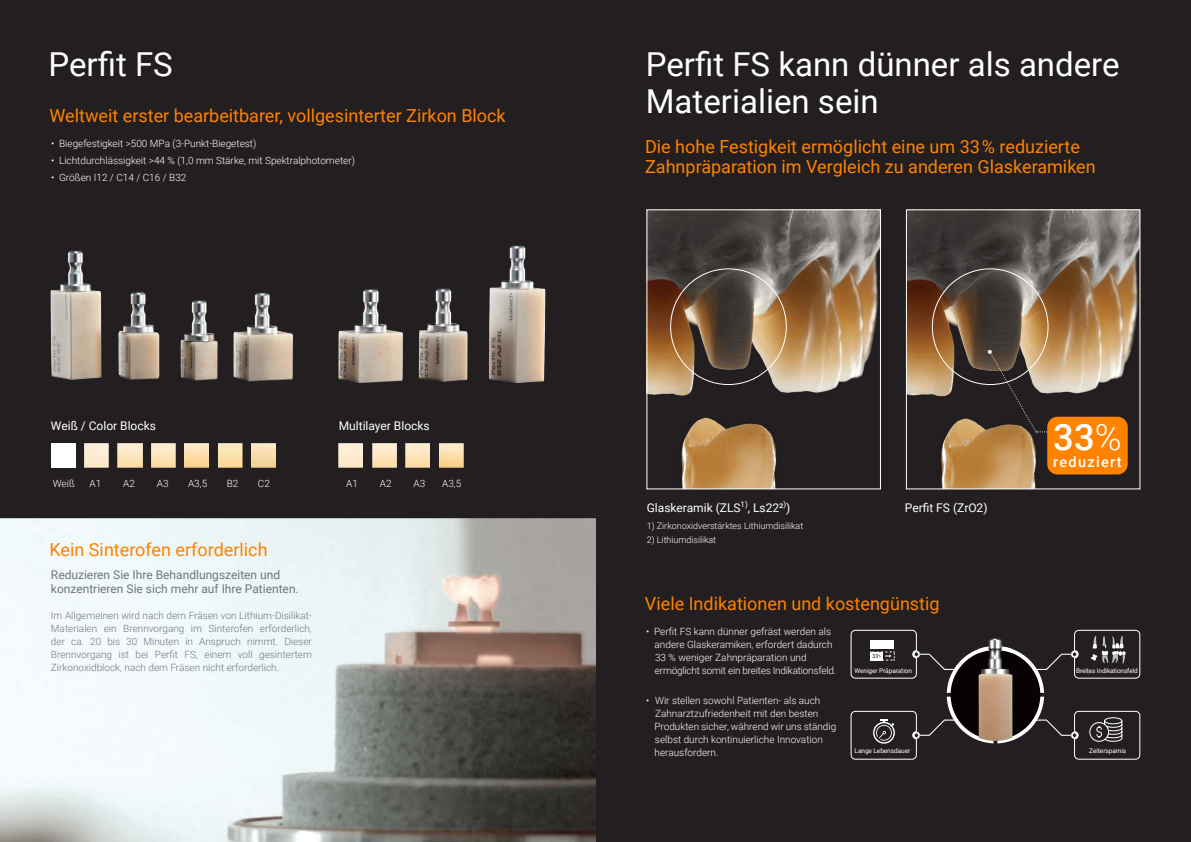
<style>
.page{position:relative;width:1191px;height:842px;background:#231f20}
.page>*{position:absolute;margin:0;border:0;box-sizing:border-box;transform-origin:0 0}
.t1{font:500 36.4px "Roboto";color:#fff}
.t2{font:33px/37.7px "Roboto";color:#fff}
.Register_orange{font:18px/20px "Roboto";color:#ff8200}
.t3{font:500 14.6px "Roboto";letter-spacing:.09em;color:#fff}
.t4{font:12px/14px "Roboto";color:#6f757a}
.t5{font:12px "Roboto";color:#fff}
.t6{font:300 10px "Roboto";color:#fff}
.t7{font:300 10px/13px "Roboto";color:#6f757a;text-align:justify}
.t8{font:300 10px "Roboto";letter-spacing:-.02em;color:#fff}
.t9{font:300 9px "Roboto";color:#fff}
.t10{font:6.5px "Roboto";letter-spacing:-.01em;color:#fff}
.s1{font-weight:300}
</style>
<div class="page">
<img style="left:50px;top:250px;width:243px;height:132px">
<img style="left:338px;top:245px;width:208px;height:137px">
<img style="left:0;top:519px;width:595px;height:323px">
<div style="left:51px;top:443px;width:24px;height:25px;background:#fff"></div>
<img style="left:84px;top:443px;width:25px;height:25px">
<img style="left:118px;top:443px;width:24px;height:25px">
<img style="left:151px;top:443px;width:24px;height:25px">
<img style="left:185px;top:443px;width:24px;height:25px">
<img style="left:218px;top:443px;width:24px;height:25px">
<img style="left:252px;top:443px;width:24px;height:25px">
<img style="left:339px;top:443px;width:24px;height:25px">
<img style="left:372px;top:443px;width:24px;height:25px">
<img style="left:406px;top:443px;width:24px;height:25px">
<img style="left:439px;top:443px;width:24px;height:25px">
<img style="left:649px;top:212px;width:229px;height:275px">
<img style="left:908px;top:212px;width:230px;height:275px">
<div style="left:906px;top:210px;width:234px;height:279px;border:1px solid #fff"></div>
<svg style="left:987px;top:350px;width:117px;height:84px"></svg>
<div style="left:1047px;top:417px;width:80px;height:57px;background:#ff8200;border-radius:10px"></div>
<svg style="left:850px;top:630px;width:290px;height:130px"></svg>
<img style="left:978px;top:638px;width:34px;height:102px">
<p class="t2" style="left:48px;top:44px;width:126px">Perfit FS</p>
<p class="Register_orange" style="left:50px;top:105px;width:458px">Weltweit erster bearbeitbarer, vollgesinterter Zirkon Block</p>
<p class="t6" style="left:51px;top:136px;width:207px">• Biegefestigkeit &gt;500 MPa (3-Punkt-Biegetest)</p>
<p class="t6" style="left:51px;top:153px;width:305px">• Lichtdurchlässigkeit &gt;44 % (1,0 mm Stärke, mit Spektralphotometer)</p>
<p class="t6" style="left:51px;top:170px;width:137px">• Größen I12 / C14 / C16 / B32</p>
<p class="t5" style="left:51px;top:417px;width:107px">Weiß / Color Blocks</p>
<p class="t5" style="left:339px;top:417px;width:92px">Multilayer Blocks</p>
<p class="t6" style="left:53px;top:476px;width:24px">Weiß</p>
<p class="t6" style="left:89px;top:476px;width:13px">A1</p>
<p class="t6" style="left:123px;top:476px;width:13px">A2</p>
<p class="t6" style="left:157px;top:476px;width:13px">A3</p>
<p class="t6" style="left:188px;top:476px;width:21px">A3,5</p>
<p class="t6" style="left:227px;top:476px;width:13px">B2</p>
<p class="t6" style="left:258px;top:476px;width:14px">C2</p>
<p class="t6" style="left:346px;top:476px;width:13px">A1</p>
<p class="t6" style="left:380px;top:476px;width:13px">A2</p>
<p class="t6" style="left:413px;top:476px;width:13px">A3</p>
<p class="t6" style="left:442px;top:476px;width:21px">A3,5</p>
<p class="Register_orange" style="left:50px;top:539px;width:219px">Kein Sinterofen erforderlich</p>
<p class="t4" style="left:51px;top:567px;width:249px">Reduzieren Sie Ihre Behandlungszeiten und konzentrieren Sie sich mehr auf Ihre Patienten.</p>
<p class="t7" style="left:51px;top:609px;width:262px">Im Allgemeinen wird nach dem Fräsen von Lithium-Disilikat-Materialen ein Brennvorgang im Sinterofen erforderlich, der ca. 20 bis 30 Minuten in Anspruch nimmt. Dieser Brennvorgang ist bei Perfit FS, einem voll gesintertem Zirkonoxidblock, nach dem Fräsen nicht erforderlich.</p>
<p class="t2" style="left:646px;top:44px;width:475px">Perfit FS kann dünner als andere<br>Materialien sein</p>
<p class="Register_orange" style="left:645px;top:136px;width:452px">Die hohe Festigkeit ermöglicht eine um 33 % reduzierte<br>Zahnpräparation im Vergleich zu anderen Glaskeramiken</p>
<p class="t5" style="left:647px;top:499px;width:145px">Glaskeramik (ZLS<sup>1)</sup>, Ls22²<sup>)</sup>)</p>
<p class="t5" style="left:905px;top:499px;width:84px">Perfit FS (ZrO2)</p>
<p class="t9" style="left:647px;top:519px;width:158px">1) Zirkonoxidverstärktes Lithiumdisilikat</p>
<p class="t9" style="left:647px;top:533px;width:71px">2) Lithiumdisilikat</p>
<p class="Register_orange" style="left:645px;top:593px;width:296px">Viele Indikationen und kostengünstig</p>
<p class="t1" style="left:1053px;top:412px;width:70px">33<span class="s1">%</span></p>
<p class="t3" style="left:1053px;top:452px;width:70px">reduziert</p>
<p class="t6" style="left:646px;top:624px;width:186px">• Perfit FS kann dünner gefräst werden als</p>
<p class="t6" style="left:654px;top:637px;width:179px">andere Glaskeramiken, erfordert dadurch</p>
<p class="t6" style="left:655px;top:650px;width:153px">33 % weniger Zahnpräparation und</p>
<p class="t8" style="left:655px;top:663px;width:183px">ermöglicht somit ein breites Indikationsfeld.</p>
<p class="t6" style="left:646px;top:693px;width:176px">• Wir stellen sowohl Patienten- als auch</p>
<p class="t6" style="left:655px;top:706px;width:165px">Zahnarztzufriedenheit mit den besten</p>
<p class="t6" style="left:654px;top:719px;width:183px">Produkten sicher, während wir uns ständig</p>
<p class="t6" style="left:655px;top:732px;width:169px">selbst durch kontinuierliche Innovation</p>
<p class="t6" style="left:654px;top:745px;width:65px">herausfordern.</p>
<p class="t10" style="left:854px;top:666px;width:59px">Weniger Präparation</p>
<p class="t10" style="left:1076px;top:666px;width:63px">Breites Indikationsfeld</p>
<p class="t10" style="left:854px;top:746px;width:57px">Lange Lebensdauer</p>
<p class="t10" style="left:1089px;top:746px;width:39px">Zeitersparnis</p>
</div>
